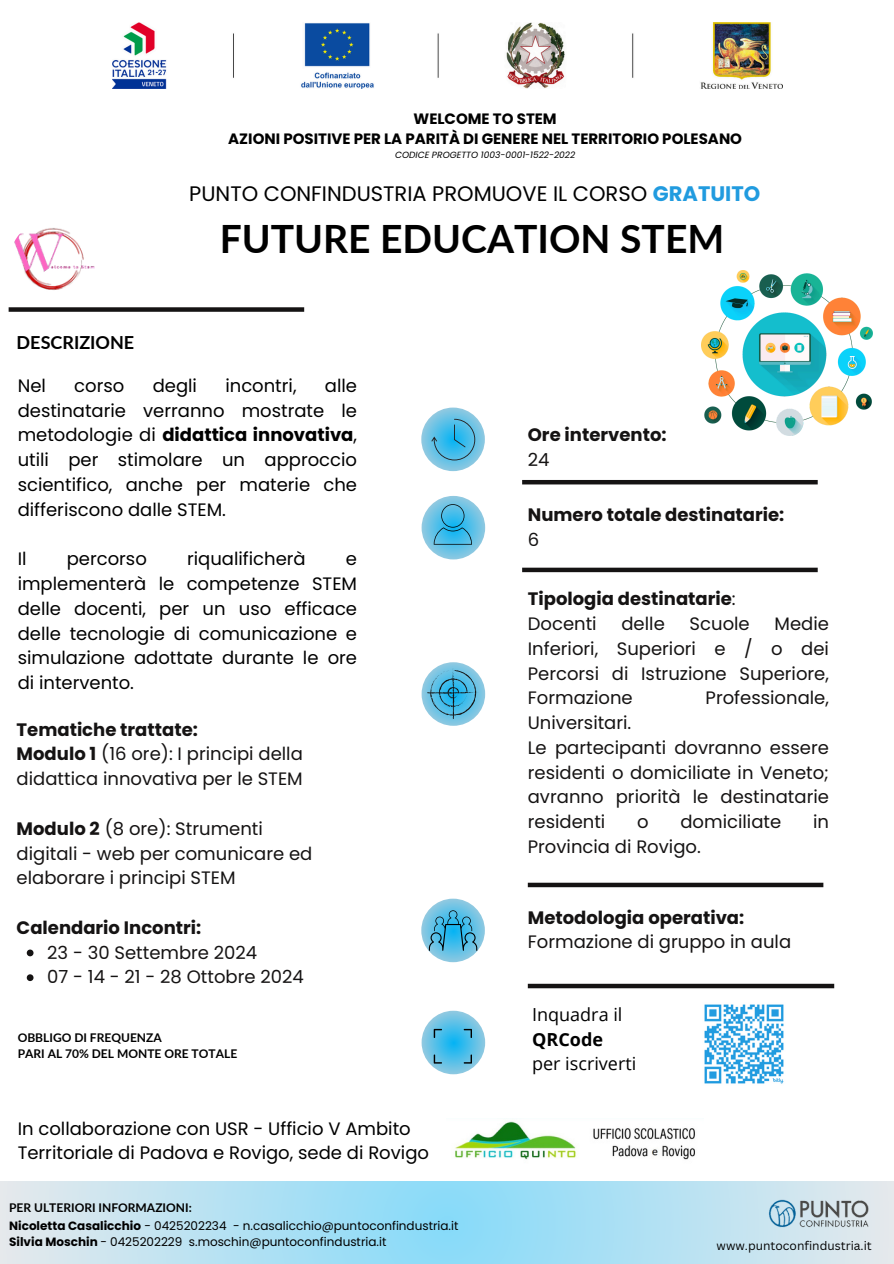
<style>
.page{position:relative;width:894px;height:1264px;background:#fff}
.page>*{position:absolute;margin:0;border:0;box-sizing:border-box;transform-origin:0 0}
.t1{font:700 39px "Lato";color:#000}
.t2{font:21px "Poppins";color:#000}
.t3{font:18px/24.8px "Poppins";color:#151313}
.t4{font:18px/24.8px "Poppins";color:#000;text-align:justify}
.t5{font:700 18px/24.8px "Poppins";color:#151313}
.t6{font:18px/24.8px "Open Sans";color:#000}
.t7{font:700 18px "Lato";color:#000}
.t8{font:700 15px/20.2px "Poppins";color:#000;text-align:center}
.t9{font:12px "Poppins";color:#000}
.t10{font:700 12px "Lato";color:#000}
.t11{font:12px "Canva Sans";color:#000}
.t12{font:italic 9px "Poppins";color:#000}
.s1{font-weight:700;color:#219bdf}
.s2{font-weight:700}
.s3{font-weight:400}
</style>
<div class="page">
<img style="left:113px;top:22px;width:669px;height:67px">
<svg style="left:0;top:1181px;width:893px;height:82px;background:#b4e1f2"></svg>
<img style="left:767px;top:1195px;width:104px;height:36px">
<div style="left:527px;top:882px;width:296px;height:5px;background:#151313"></div>
<img style="left:701px;top:271px;width:171px;height:164px">
<img style="left:704px;top:1004px;width:80px;height:80px">
<svg style="left:421px;top:407px;width:63px;height:64px"></svg>
<svg style="left:431px;top:419px;width:44px;height:41px;background:#48b3dc"></svg>
<hr style="left:522px;top:480px;width:295px;height:4px;background:#151313">
<svg style="left:421px;top:496px;width:64px;height:63px;background:#7bc3e0"></svg>
<svg style="left:433px;top:504px;width:39px;height:40px;background:#43b1db"></svg>
<div style="left:522px;top:567px;width:295px;height:5px;background:#151313"></div>
<svg style="left:421px;top:662px;width:64px;height:63px"></svg>
<svg style="left:426px;top:666px;width:53px;height:53px;background:#5db2d3"></svg>
<svg style="left:421px;top:898px;width:63px;height:64px"></svg>
<svg style="left:429px;top:910px;width:48px;height:40px;background:#44a6cc"></svg>
<svg style="left:421px;top:1010px;width:64px;height:64px;background:#65c2e6"></svg>
<svg style="left:433px;top:1054px;width:9px;height:9px"></svg>
<svg style="left:463px;top:1054px;width:9px;height:9px"></svg>
<svg style="left:463px;top:1028px;width:9px;height:9px"></svg>
<svg style="left:433px;top:1028px;width:9px;height:9px"></svg>
<img style="left:9px;top:218px;width:90px;height:89px;border-radius:50%">
<div style="left:527px;top:983px;width:307px;height:5px;background:#151313"></div>
<img style="left:454px;top:1121px;width:241px;height:39px">
<svg style="left:27px;top:949px;width:6px;height:7px"></svg>
<svg style="left:27px;top:974px;width:6px;height:7px"></svg>
<div style="left:9px;top:307px;width:295px;height:5px;background:#151313"></div>
<h3 class="t8" style="left:228px;top:109px;width:515px">WELCOME TO STEM<br>AZIONI POSITIVE PER LA PARITÀ DI GENERE NEL TERRITORIO POLESANO</h3>
<h3 class="t12" style="left:395px;top:148px;width:181px">CODICE PROGETTO 1003-0001-1522-2022</h3>
<h5 class="t2" style="left:189px;top:178px;width:572px">PUNTO CONFINDUSTRIA PROMUOVE IL CORSO <span class="s1">GRATUITO</span></h5>
<h5 class="t1" style="left:219px;top:214px;width:506px">FUTURE EDUCATION STEM</h5>
<h5 class="t7" style="left:17px;top:331px;width:119px">DESCRIZIONE</h5>
<p class="t4" style="left:18px;top:373px;width:30px">Nel</p>
<p class="t4" style="left:74px;top:373px;width:52px">corso</p>
<p class="t4" style="left:153px;top:373px;width:46px">degli</p>
<p class="t4" style="left:225px;top:373px;width:73px">incontri,</p>
<p class="t4" style="left:18px;top:373px;width:341px;text-indent:307px">alle destinatarie verranno mostrate le metodologie di <span class="s2">didattica innovativa</span>, utili per stimolare un approccio scientifico, anche per materie che differiscono dalle STEM.</p>
<p class="t4" style="left:18px;top:546px;width:10px">Il</p>
<p class="t4" style="left:67px;top:546px;width:82px">percorso</p>
<p class="t4" style="left:187px;top:546px;width:120px">riqualificherà</p>
<p class="t4" style="left:18px;top:546px;width:341px;text-indent:328px">e implementerà le competenze STEM delle docenti, per un uso efficace delle tecnologie di comunicazione e simulazione adottate durante le ore di intervento.</p>
<h5 class="t3" style="left:17px;top:717px;width:288px"><span class="s2">Tematiche trattate:<br>Modulo 1</span> (16 ore): I principi della didattica innovativa per le STEM</h5>
<h4 class="t3" style="left:17px;top:816px;width:297px"><span class="s2">Modulo 2</span> (8 ore): Strumenti digitali - web per comunicare ed elaborare i principi STEM</h4>
<p class="t5" style="left:17px;top:915px;width:186px">Calendario Incontri:</p>
<p class="t3" style="left:47px;top:939px;width:211px">23 - 30 Settembre 2024</p>
<p class="t3" style="left:47px;top:964px;width:258px">07 - 14 - 21 - 28 Ottobre 2024</p>
<p class="t10" style="left:18px;top:1030px;width:145px">OBBLIGO DI FREQUENZA</p>
<h5 class="t10" style="left:18px;top:1046px;width:221px">PARI AL 70% DEL MONTE ORE TOTALE</h5>
<p class="t4" style="left:18px;top:1115px;width:413px">In collaborazione con USR - Ufficio V Ambito<br>Territoriale di Padova e Rovigo, sede di Rovigo</p>
<p class="t5" style="left:527px;top:423px;width:140px">Ore intervento:<br><span class="s3">24</span></p>
<p class="t5" style="left:527px;top:502px;width:258px">Numero totale destinatarie:<br><span class="s3">6</span></p>
<h5 class="t5" style="left:527px;top:586px;width:209px">Tipologia destinatarie<span class="s3">:<br>Docenti</span></h5>
<h5 class="t3" style="left:527px;top:611px;width:302px;text-align:justify;text-indent:247px">Medie Inferiori, Superiori e / o dei Percorsi di Istruzione Superiore, Formazione</h5>
<h5 class="t3" style="left:621px;top:611px;width:45px">delle</h5>
<h5 class="t3" style="left:689px;top:611px;width:62px">Scuole</h5>
<h5 class="t3" style="left:705px;top:685px;width:125px">Professionale,</h5>
<h5 class="t3" style="left:527px;top:710px;width:302px">Universitari.<br>Le partecipanti dovranno essere residenti o domiciliate in Veneto; avranno priorità le destinatarie residenti</h5>
<h5 class="t3" style="left:637px;top:809px;width:13px">o</h5>
<h5 class="t3" style="left:680px;top:809px;width:102px">domiciliate</h5>
<h5 class="t3" style="left:812px;top:809px;width:17px">in</h5>
<h5 class="t3" style="left:527px;top:834px;width:174px">Provincia di Rovigo.</h5>
<p class="t3" style="left:527px;top:905px;width:265px"><span class="s2">Metodologia operativa:<br></span>Formazione di gruppo in aula</p>
<h5 class="t6" style="left:532px;top:1001px;width:106px">Inquadra il<br><span class="s2">QRCode<br></span>per iscriverti</h5>
<h5 class="t10" style="left:9px;top:1199px;width:184px">PER ULTERIORI INFORMAZIONI:</h5>
<h5 class="t9" style="left:9px;top:1217px;width:450px"><span class="s2">Nicoletta Casalicchio</span> - 0425202234 - n.casalicchio@puntoconfindustria.it</h5>
<p class="t9" style="left:9px;top:1233px;width:378px"><span class="s2">Silvia Moschin</span> - 0425202229 s.moschin@puntoconfindustria.it</p>
<h5 class="t11" style="left:716px;top:1236px;width:157px">www.puntoconfindustria.it</h5>
</div>
